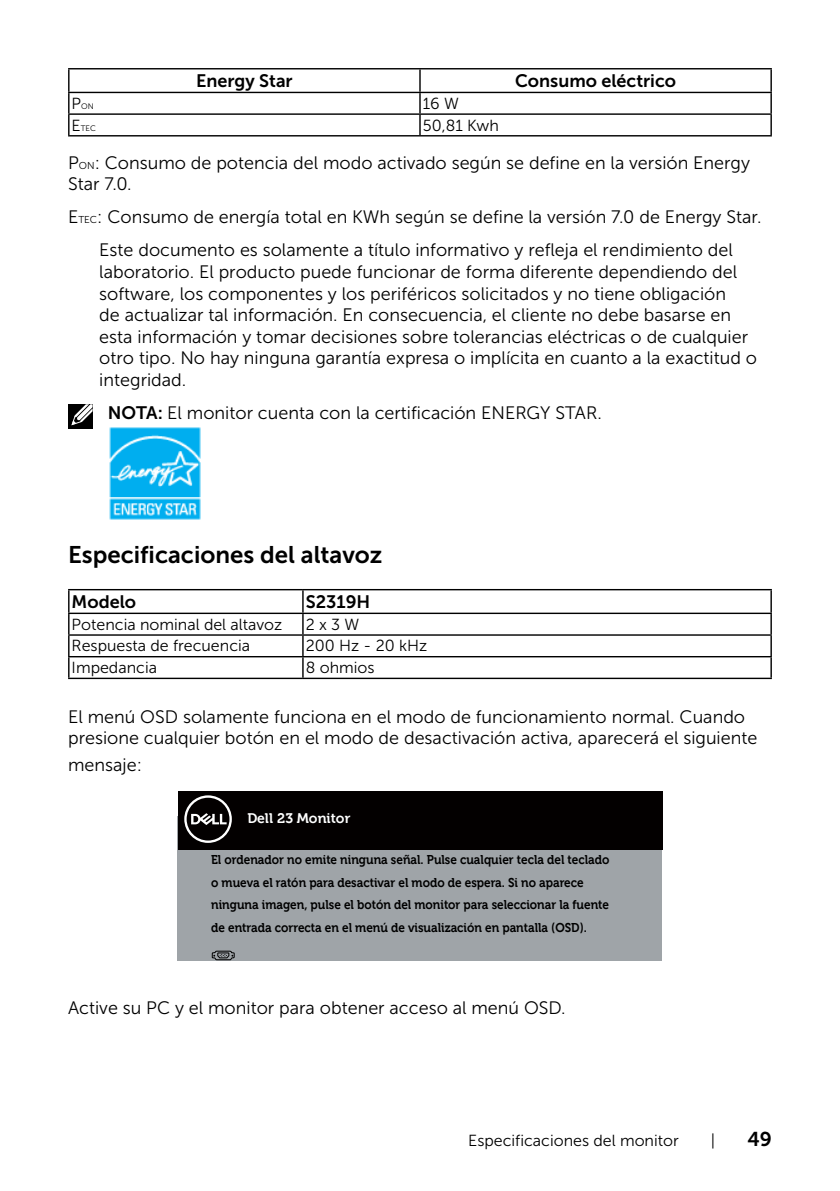
<style>
.page{position:relative;width:840px;height:1191px;background:#fff}
.page>*{position:absolute;margin:0;border:0;box-sizing:border-box;transform-origin:0 0}
.Head_3{font:24px "Museo Sans For Dell 700";color:#000}
.t1{font:20px "Museo Sans For Dell 700";color:#000}
.text{font:18px/21.6px "Museo Sans For Dell 300";color:#000}
.text-2{font:18px "Museo Sans For Dell 700";color:#000}
.t2{font:16px "Museo Sans For Dell 300";color:#000}
.t3{font:700 14px "Museo For Dell";color:#fff}
.t4{font:700 12.8px/22.4px "Museo For Dell";color:#000;scale:.92 1}
.t5{font:8px "Museo Sans For Dell 300";color:#000}
.s1{font-size:16px}
.s2{font-size:10px}
.s3{font-family:"Museo Sans For Dell 700"}
</style>
<div class="page">
<hr style="left:68px;top:68px;width:352px;height:1px;background:#000">
<hr style="left:420px;top:68px;width:351px;height:1px;background:#000">
<hr style="left:68px;top:92px;width:352px;height:1px;background:#000">
<hr style="left:420px;top:92px;width:351px;height:1px;background:#000">
<hr style="left:68px;top:113px;width:352px;height:2px;background:#000">
<svg style="left:68px;top:69px;width:1px;height:66px"></svg>
<hr style="left:420px;top:113px;width:351px;height:2px;background:#000">
<svg style="left:419px;top:69px;width:1px;height:66px"></svg>
<svg style="left:770px;top:69px;width:1px;height:66px"></svg>
<hr style="left:68px;top:135px;width:352px;height:1px;background:#000">
<hr style="left:420px;top:135px;width:351px;height:1px;background:#000">
<div style="left:68px;top:404px;width:24px;height:25px;background:#000"></div>
<svg style="left:71px;top:404px;width:22px;height:22px"></svg>
<img style="left:109px;top:427px;width:92px;height:93px">
<hr style="left:68px;top:589px;width:235px;height:1px;background:#000">
<hr style="left:303px;top:589px;width:468px;height:1px;background:#000">
<hr style="left:68px;top:612px;width:235px;height:2px;background:#000">
<hr style="left:303px;top:612px;width:468px;height:2px;background:#000">
<hr style="left:68px;top:634px;width:235px;height:2px;background:#000">
<hr style="left:303px;top:634px;width:468px;height:2px;background:#000">
<hr style="left:68px;top:656px;width:235px;height:1px;background:#000">
<svg style="left:68px;top:590px;width:1px;height:87px"></svg>
<hr style="left:303px;top:656px;width:468px;height:1px;background:#000">
<svg style="left:302px;top:590px;width:1px;height:87px"></svg>
<svg style="left:770px;top:590px;width:1px;height:87px"></svg>
<hr style="left:68px;top:677px;width:235px;height:2px;background:#000">
<hr style="left:303px;top:677px;width:468px;height:2px;background:#000">
<div style="left:177px;top:816px;width:485px;height:145px;background:#9fa4a8"></div>
<div style="left:178px;top:791px;width:484px;height:58px;background:#030000"></div>
<svg style="left:211px;top:950px;width:24px;height:10px"></svg>
<svg style="left:184px;top:795px;width:48px;height:48px"></svg>
<p class="text-2" style="left:196px;top:71px;width:98px">Energy Star</p>
<p class="text-2" style="left:514px;top:71px;width:162px">Consumo eléctrico</p>
<p class="t5" style="left:72px;top:102px;width:24px"><span class="s1">P</span>ON</p>
<p class="t2" style="left:422px;top:95px;width:38px">16 W</p>
<p class="t5" style="left:72px;top:123px;width:26px"><span class="s1">E</span>TEC</p>
<p class="t2" style="left:422px;top:116px;width:77px">50,81 Kwh</p>
<p class="text" style="left:68px;top:152px;width:683px">P<span class="s2">ON</span>: Consumo de potencia del modo activado según se define en la versión Energy<br>Star 7.0.</p>
<p class="text" style="left:68px;top:206px;width:694px">E<span class="s2">TEC</span>: Consumo de energía total en KWh según se define la versión 7.0 de Energy Star.</p>
<p class="text" style="left:99px;top:239px;width:659px">Este documento es solamente a título informativo y refleja el rendimiento del laboratorio. El producto puede funcionar de forma diferente dependiendo del software, los componentes y los periféricos solicitados y no tiene obligación<br>de actualizar tal información. En consecuencia, el cliente no debe basarse en esta información y tomar decisiones sobre tolerancias eléctricas o de cualquier otro tipo. No hay ninguna garantía expresa o implícita en cuanto a la exactitud o integridad.</p>
<p class="text" style="left:108px;top:402px;width:495px"><span class="s3">NOTA:</span> El monitor cuenta con la certificación ENERGY STAR.</p>
<p class="Head_3" style="left:68px;top:541px;width:316px">Especificaciones del altavoz</p>
<p class="text-2" style="left:72px;top:591px;width:66px">Modelo</p>
<p class="text-2" style="left:305px;top:591px;width:66px">S2319H</p>
<p class="t2" style="left:72px;top:615px;width:212px">Potencia nominal del altavoz</p>
<p class="t2" style="left:305px;top:615px;width:55px">2 x 3 W</p>
<p class="t2" style="left:72px;top:637px;width:180px">Respuesta de frecuencia</p>
<p class="t2" style="left:305px;top:637px;width:123px">200 Hz - 20 kHz</p>
<p class="t2" style="left:72px;top:659px;width:87px">Impedancia</p>
<p class="t2" style="left:305px;top:659px;width:70px">8 ohmios</p>
<p class="text" style="left:68px;top:706px;width:690px">El menú OSD solamente funciona en el modo de funcionamiento normal. Cuando presione cualquier botón en el modo de desactivación activa, aparecerá el siguiente</p>
<p class="text" style="left:68px;top:754px;width:75px">mensaje:</p>
<p class="t3" style="left:247px;top:810px;width:104px">Dell 23 Monitor</p>
<p class="t4" style="left:211px;top:849px;width:434px">El ordenador no emite ninguna señal. Pulse cualquier tecla del teclado o mueva el ratón para desactivar el modo de espera. Si no aparece ninguna imagen, pulse el botón del monitor para seleccionar la fuente de entrada correcta en el menú de visualización en pantalla (OSD).</p>
<p class="text" style="left:68px;top:997px;width:499px">Active su PC y el monitor para obtener acceso al menú OSD.</p>
<p class="t2" style="left:468px;top:1131px;width:212px">Especificaciones del monitor</p>
<p class="t2" style="left:710px;top:1131px;width:6px">|</p>
<p class="t1" style="left:747px;top:1127px;width:26px">49</p>
</div>
